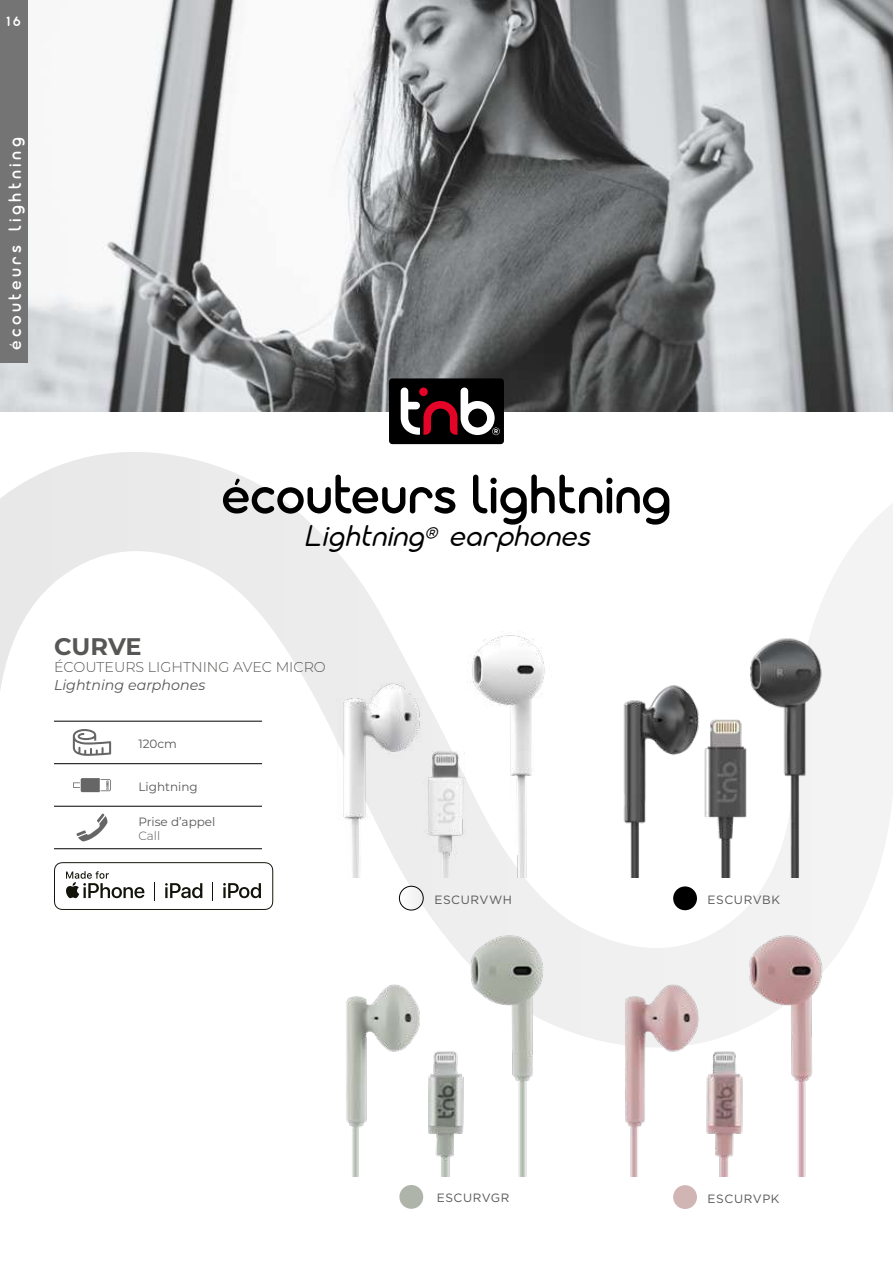
<style>
.page{position:relative;width:893px;height:1263px;background:#fff}
.page>*{position:absolute;margin:0;border:0;box-sizing:border-box;transform-origin:0 0}
.t1{font:600 55.5px "Modulus Pro";letter-spacing:-.01em;color:#000}
.t2{font:italic 500 30px "Modulus Pro";color:#000}
.t3{font:700 24px "Montserrat";letter-spacing:-.005em;color:#575756}
.t4{font:600 18px "Modulus Pro";letter-spacing:.19em;color:#fff}
.t5{font:300 14.25px "Montserrat";color:#575756}
.t6{font:italic 14.25px "Montserrat";color:#575756}
.t7{font:700 13.5px "Modulus Pro";color:#fff}
.t8{font:12px "Gotham";letter-spacing:.05em;color:#575756}
.t9{font:12px "Montserrat";color:#575756}
.t10{font:300 12px "Montserrat";color:#575756}
</style>
<div class="page">
<svg style="left:0;top:442px;width:893px;height:595px"></svg>
<img style="left:0;top:0;width:893px;height:411px">
<div style="left:0;top:0;width:27px;height:363px;background:#747474"></div>
<hr style="left:54px;top:721px;width:76px;height:1px;background:#000">
<hr style="left:130px;top:721px;width:132px;height:1px;background:#000">
<hr style="left:54px;top:763px;width:76px;height:1px;background:#000">
<hr style="left:130px;top:763px;width:132px;height:1px;background:#000">
<hr style="left:54px;top:806px;width:76px;height:1px;background:#000">
<hr style="left:130px;top:806px;width:132px;height:1px;background:#000">
<hr style="left:54px;top:848px;width:76px;height:1px;background:#000">
<hr style="left:130px;top:848px;width:132px;height:1px;background:#000">
<svg style="left:73px;top:729px;width:38px;height:27px"></svg>
<svg style="left:73px;top:778px;width:38px;height:14px"></svg>
<svg style="left:76px;top:813px;width:32px;height:28px"></svg>
<div style="left:673px;top:886px;width:24px;height:24px;background:#000;border-radius:50%"></div>
<div style="left:673px;top:1185px;width:24px;height:24px;background:#d1b4b4;border-radius:50%"></div>
<svg style="left:399px;top:886px;width:24px;height:24px"></svg>
<div style="left:399px;top:886px;width:24px;height:24px;border:1px solid #000;border-radius:50%"></div>
<div style="left:399px;top:1185px;width:24px;height:24px;background:#afb4aa;border-radius:50%"></div>
<img style="left:588px;top:631px;width:251px;height:247px">
<img style="left:588px;top:930px;width:251px;height:246px">
<img style="left:321px;top:631px;width:240px;height:247px">
<img style="left:321px;top:930px;width:240px;height:246px">
<svg style="left:54px;top:862px;width:219px;height:48px"></svg>
<div style="left:389px;top:378px;width:115px;height:66px;background:#000;border-radius:3px"></div>
<svg style="left:401px;top:387px;width:99px;height:48px"></svg>
<p class="t7" style="left:7px;top:13px;width:15px">16</p>
<h3 class="t4" style="left:4px;top:350px;width:214px;rotate:-90deg">écouteurs lightning</h3>
<h1 class="t1" style="left:221px;top:462px;width:452px">écouteurs lightning</h1>
<h2 class="t2" style="left:304px;top:519px;width:295px">Lightning<sup>®</sup> earphones</h2>
<h3 class="t3" style="left:54px;top:629px;width:89px">CURVE</h3>
<p class="t5" style="left:54px;top:657px;width:273px">ÉCOUTEURS LIGHTNING AVEC MICRO</p>
<p class="t6" style="left:54px;top:675px;width:153px">Lightning earphones</p>
<p class="t9" style="left:138px;top:736px;width:40px">120cm</p>
<p class="t9" style="left:138px;top:778px;width:61px">Lightning</p>
<p class="t9" style="left:138px;top:813px;width:78px">Prise d’appel</p>
<p class="t10" style="left:138px;top:828px;width:23px">Call</p>
<p class="t8" style="left:434px;top:892px;width:79px">ESCURVWH</p>
<p class="t8" style="left:708px;top:892px;width:74px">ESCURVBK</p>
<p class="t8" style="left:437px;top:1190px;width:74px">ESCURVGR</p>
<p class="t8" style="left:708px;top:1191px;width:74px">ESCURVPK</p>
</div>
